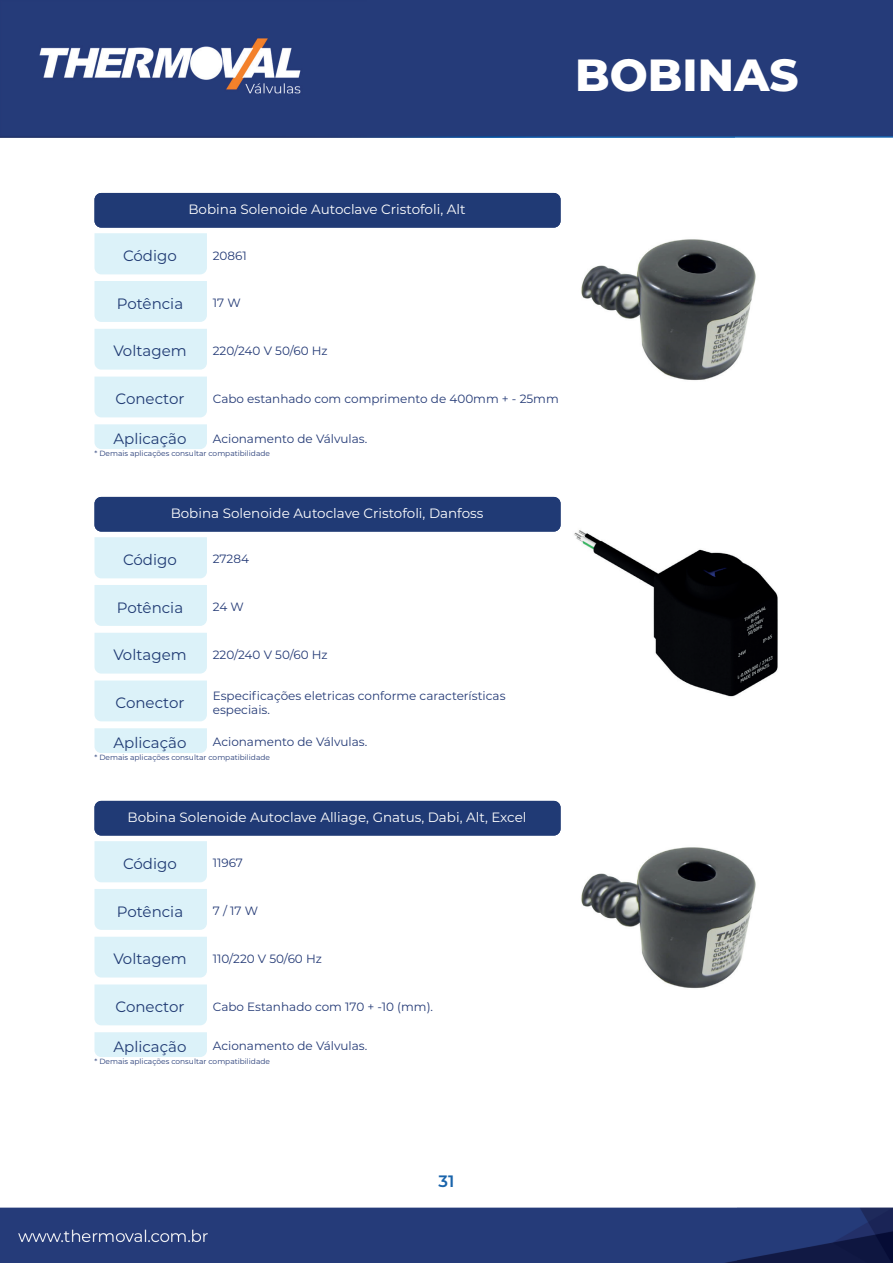
<style>
.page{position:relative;width:893px;height:1263px;background:#fff}
.page>*{position:absolute;margin:0;border:0;box-sizing:border-box;transform-origin:0 0}
.t1{font:800 45px "Montserrat";color:#fff}
.t2{font:600 16.5px "Montserrat";color:#1a64ab}
.t3{font:15px "Montserrat";color:#1f3a73}
.t4{font:13.5px "Montserrat";color:#fff}
.t5{font:12px/13.5px "Montserrat";color:#243a76}
.t6{font:7.5px "Montserrat";color:#243a76}
</style>
<div class="page">
<img style="left:0;top:0;width:893px;height:1263px">
<div style="left:94px;top:233px;width:113px;height:41px;background:#dcf2f9"></div>
<div style="left:94px;top:281px;width:113px;height:41px;background:#dcf2f9"></div>
<div style="left:94px;top:329px;width:113px;height:41px;background:#dcf2f9"></div>
<div style="left:94px;top:377px;width:113px;height:40px;background:#dcf2f9"></div>
<div style="left:94px;top:424px;width:113px;height:25px;background:#dcf2f9"></div>
<div style="left:94px;top:537px;width:113px;height:41px;background:#dcf2f9"></div>
<div style="left:94px;top:585px;width:113px;height:41px;background:#dcf2f9"></div>
<div style="left:94px;top:633px;width:113px;height:40px;background:#dcf2f9"></div>
<div style="left:94px;top:680px;width:113px;height:41px;background:#dcf2f9"></div>
<div style="left:94px;top:728px;width:113px;height:25px;background:#dcf2f9"></div>
<div style="left:94px;top:841px;width:113px;height:41px;background:#dcf2f9"></div>
<div style="left:94px;top:889px;width:113px;height:41px;background:#dcf2f9"></div>
<div style="left:94px;top:937px;width:113px;height:40px;background:#dcf2f9"></div>
<div style="left:94px;top:984px;width:113px;height:41px;background:#dcf2f9"></div>
<div style="left:94px;top:1032px;width:113px;height:25px;background:#dcf2f9"></div>
<img style="left:568px;top:232px;width:230px;height:153px">
<img style="left:568px;top:526px;width:230px;height:173px">
<img style="left:568px;top:839px;width:230px;height:154px">
<div style="left:94px;top:193px;width:467px;height:35px;background:#203a75;border-radius:7px"></div>
<div style="left:94px;top:497px;width:467px;height:35px;background:#203a75;border-radius:7px"></div>
<div style="left:94px;top:801px;width:467px;height:34px;background:#203a75;border-radius:7px"></div>
<h1 class="t1" style="left:575px;top:42px;width:225px">BOBINAS</h1>
<p class="t4" style="left:188px;top:200px;width:279px">Bobina Solenoide Autoclave Cristofoli, Alt</p>
<p class="t3" style="left:123px;top:245px;width:55px">Código</p>
<p class="t3" style="left:117px;top:293px;width:68px">Potência</p>
<p class="t3" style="left:113px;top:341px;width:75px">Voltagem</p>
<p class="t3" style="left:116px;top:389px;width:70px">Conector</p>
<p class="t3" style="left:113px;top:428px;width:75px">Aplicação</p>
<p class="t6" style="left:95px;top:448px;width:177px">* Demais aplicações consultar compatibilidade</p>
<p class="t5" style="left:213px;top:248px;width:36px">20861</p>
<p class="t5" style="left:213px;top:296px;width:29px">17 W</p>
<p class="t5" style="left:213px;top:344px;width:116px">220/240 V 50/60 Hz</p>
<p class="t5" style="left:213px;top:392px;width:347px">Cabo estanhado com comprimento de 400mm + - 25mm</p>
<p class="t5" style="left:213px;top:431px;width:156px">Acionamento de Válvulas.</p>
<p class="t4" style="left:171px;top:504px;width:314px">Bobina Solenoide Autoclave Cristofoli, Danfoss</p>
<p class="t3" style="left:123px;top:549px;width:55px">Código</p>
<p class="t3" style="left:117px;top:597px;width:68px">Potência</p>
<p class="t3" style="left:113px;top:645px;width:75px">Voltagem</p>
<p class="t3" style="left:116px;top:693px;width:70px">Conector</p>
<p class="t3" style="left:113px;top:732px;width:75px">Aplicação</p>
<p class="t6" style="left:95px;top:752px;width:177px">* Demais aplicações consultar compatibilidade</p>
<p class="t5" style="left:213px;top:552px;width:38px">27284</p>
<p class="t5" style="left:213px;top:600px;width:32px">24 W</p>
<p class="t5" style="left:213px;top:647px;width:116px">220/240 V 50/60 Hz</p>
<p class="t5" style="left:213px;top:689px;width:294px">Especificações eletricas conforme características especiais.</p>
<p class="t5" style="left:213px;top:735px;width:156px">Acionamento de Válvulas.</p>
<p class="t4" style="left:128px;top:808px;width:400px">Bobina Solenoide Autoclave Alliage, Gnatus, Dabi, Alt, Excel</p>
<p class="t3" style="left:123px;top:853px;width:55px">Código</p>
<p class="t3" style="left:117px;top:901px;width:68px">Potência</p>
<p class="t3" style="left:113px;top:949px;width:75px">Voltagem</p>
<p class="t3" style="left:116px;top:996px;width:70px">Conector</p>
<p class="t3" style="left:113px;top:1036px;width:75px">Aplicação</p>
<p class="t6" style="left:95px;top:1056px;width:177px">* Demais aplicações consultar compatibilidade</p>
<p class="t5" style="left:213px;top:856px;width:32px">11967</p>
<p class="t5" style="left:213px;top:904px;width:47px">7 / 17 W</p>
<p class="t5" style="left:213px;top:951px;width:111px">110/220 V 50/60 Hz</p>
<p class="t5" style="left:213px;top:999px;width:222px">Cabo Estanhado com 170 + -10 (mm).</p>
<p class="t5" style="left:213px;top:1039px;width:156px">Acionamento de Válvulas.</p>
<h2 class="t2" style="left:439px;top:1169px;width:17px">31</h2>
</div>
